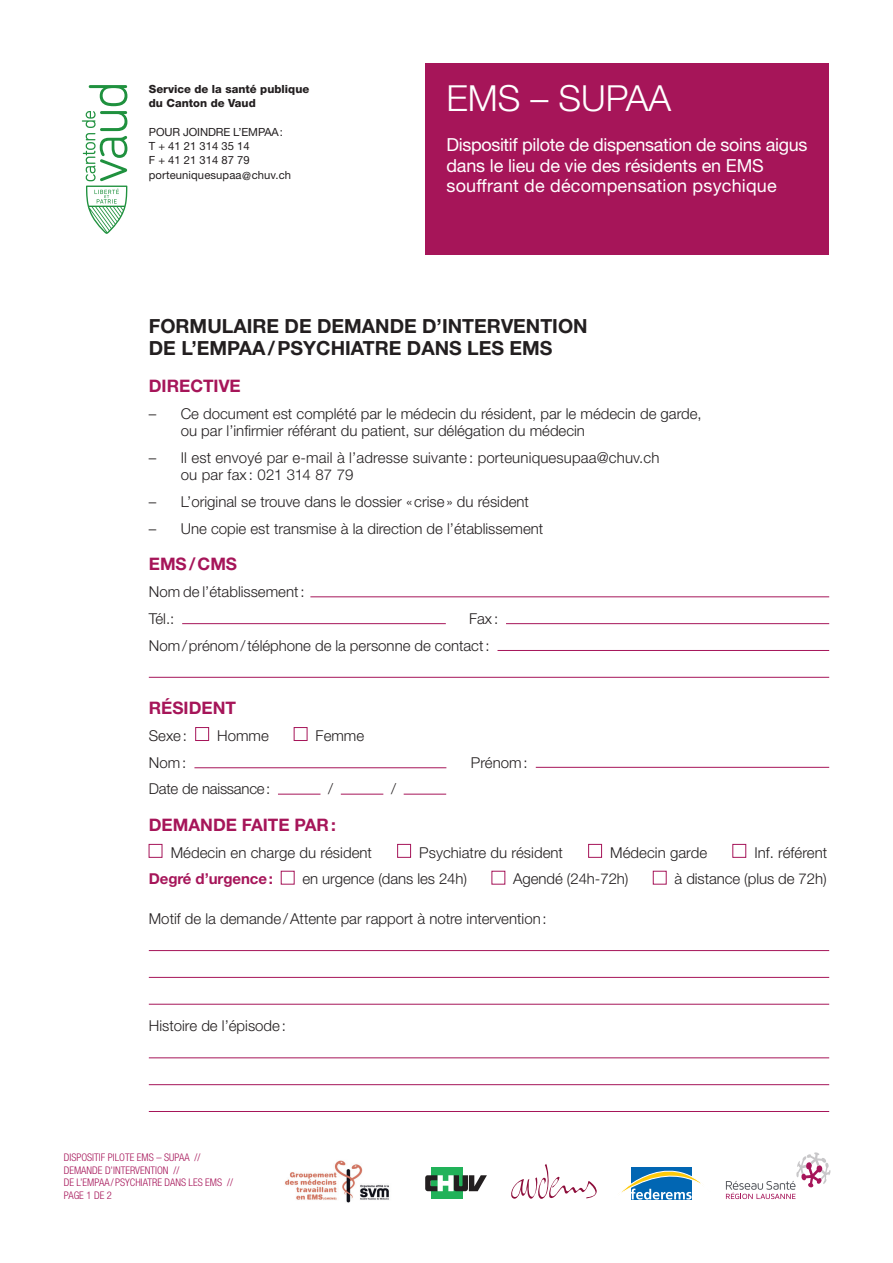
<style>
.page{position:relative;width:893px;height:1263px;background:#fff}
.page>*{position:absolute;margin:0;border:0;box-sizing:border-box;transform-origin:0 0}
.t1{font:300 36px "Helvetica Neue LT Std";color:#fff}
.t2{font:700 19.5px/21.8px "Helvetica Neue LT Std";color:#231f20}
.t3{font:18px/20.2px "Helvetica Neue LT Std";letter-spacing:-.01em;color:#fff}
.t4{font:700 17.25px "Helvetica Neue LT Std";color:#a61559}
.t5{font:300 15px/17.2px "Helvetica Neue LT Std";color:#231f20}
.t6{font:700 15px "Helvetica Neue LT Std";letter-spacing:-.005em;color:#a61559}
.t7{font:11.25px/14.2px "Helvetica Neue LT Std";color:#231f20}
.t8{font:800 11.25px/14.2px "Helvetica Neue LT Std";color:#231f20}
.t9{font:300 condensed 10.5px/12.8px "Helvetica Neue LT Std";color:#a61559}
</style>
<div class="page">
<div style="left:425px;top:64px;width:404px;height:191px;background:#a61559"></div>
<hr style="left:310px;top:597px;width:519px;height:1px;background:#a61559">
<hr style="left:182px;top:623px;width:264px;height:1px;background:#a61559">
<hr style="left:506px;top:623px;width:323px;height:1px;background:#a61559">
<hr style="left:497px;top:650px;width:332px;height:1px;background:#a61559">
<hr style="left:149px;top:677px;width:680px;height:1px;background:#a61559">
<div style="left:195px;top:727px;width:14px;height:14px;border:1px solid #a61559"></div>
<div style="left:294px;top:727px;width:13px;height:14px;border:1px solid #a61559"></div>
<hr style="left:194px;top:767px;width:252px;height:1px;background:#a61559">
<hr style="left:536px;top:767px;width:293px;height:1px;background:#a61559">
<hr style="left:278px;top:794px;width:42px;height:1px;background:#a61559">
<hr style="left:341px;top:794px;width:42px;height:1px;background:#a61559">
<hr style="left:404px;top:794px;width:42px;height:1px;background:#a61559">
<div style="left:397px;top:844px;width:14px;height:13px;border:1px solid #a61559"></div>
<div style="left:588px;top:844px;width:14px;height:13px;border:1px solid #a61559"></div>
<div style="left:733px;top:844px;width:13px;height:13px;border:1px solid #a61559"></div>
<div style="left:653px;top:871px;width:13px;height:13px;border:1px solid #a61559"></div>
<hr style="left:149px;top:950px;width:680px;height:1px;background:#a61559">
<hr style="left:149px;top:977px;width:680px;height:1px;background:#a61559">
<hr style="left:149px;top:1004px;width:680px;height:1px;background:#a61559">
<hr style="left:149px;top:1057px;width:680px;height:1px;background:#a61559">
<hr style="left:149px;top:1084px;width:680px;height:1px;background:#a61559">
<hr style="left:149px;top:1111px;width:680px;height:1px;background:#a61559">
<svg style="left:82px;top:85px;width:45px;height:149px"></svg>
<div style="left:431px;top:1167px;width:31px;height:32px;background:#21b259"></div>
<svg style="left:425px;top:1175px;width:62px;height:16px"></svg>
<svg style="left:726px;top:1152px;width:104px;height:47px"></svg>
<svg style="left:511px;top:1164px;width:86px;height:35px"></svg>
<svg style="left:621px;top:1167px;width:82px;height:32px"></svg>
<img style="left:285px;top:1160px;width:104px;height:43px">
<p class="t8" style="left:149px;top:82px;width:162px">Service de la santé publique du Canton de Vaud</p>
<p class="t7" style="left:149px;top:125px;width:144px">Pour joindre l’EMPAA:<br>T + 41 21 314 35 14<br>F + 41 21 314 87 79 porteuniquesupaa@chuv.ch</p>
<h1 class="t1" style="left:446px;top:76px;width:226px">EMS – SUPAA</h1>
<p class="t3" style="left:446px;top:134px;width:362px">Dispositif pilote de dispensation de soins aigus dans le lieu de vie des résidents en EMS souffrant de décompensation psychique</p>
<h2 class="t2" style="left:149px;top:315px;width:440px">FORMULAIRE DE DEMANDE D’INTERVENTION<br>DE L’EMPAA/PSYCHIATRE DANS LES EMS</h2>
<p class="t4" style="left:149px;top:375px;width:24px">Directive</p>
<p class="t5" style="left:181px;top:405px;width:523px;text-indent:-32px">– Ce document est complété par le médecin du résident, par le médecin de garde, ou par l’infirmier référant du patient, sur délégation du médecin</p>
<p class="t5" style="left:181px;top:449px;width:480px;text-indent:-32px">– Il est envoyé par e-mail à l’adresse suivante : porteuniquesupaa@chuv.ch ou par fax : 021 314 87 79</p>
<p class="t5" style="left:149px;top:493px;width:382px">– L’original se trouve dans le dossier «crise» du résident</p>
<p class="t5" style="left:149px;top:520px;width:396px">– Une copie est transmise à la direction de l’établissement</p>
<p class="t4" style="left:149px;top:553px;width:90px">EMS/CMS</p>
<p class="t5" style="left:149px;top:578px;width:157px;line-height:26.8px">Nom de l’établissement:<br>Tél.:</p>
<p class="t5" style="left:149px;top:605px;width:351px;line-height:26.8px;text-indent:320px">Fax :<br>Nom/prénom/téléphone de la personne de contact:</p>
<p class="t4" style="left:149px;top:697px;width:36px">Résident</p>
<p class="t5" style="left:149px;top:726px;width:40px">Sexe:</p>
<p class="t5" style="left:217px;top:726px;width:53px">Homme</p>
<p class="t5" style="left:316px;top:726px;width:50px">Femme</p>
<p class="t5" style="left:149px;top:753px;width:39px">Nom:</p>
<p class="t5" style="left:471px;top:753px;width:58px">Prénom:</p>
<p class="t5" style="left:149px;top:780px;width:123px">Date de naissance:</p>
<p class="t5" style="left:328px;top:780px;width:6px">/</p>
<p class="t5" style="left:391px;top:780px;width:6px">/</p>
<p class="t4" style="left:149px;top:814px;width:189px">DEMANDE FAITE PAR:</p>
<p class="t5" style="left:171px;top:843px;width:203px">Médecin en charge du résident</p>
<p class="t5" style="left:419px;top:843px;width:145px">Psychiatre du résident</p>
<p class="t5" style="left:610px;top:843px;width:98px">Médecin garde</p>
<p class="t5" style="left:754px;top:843px;width:74px">Inf. référent</p>
<p class="t6" style="left:149px;top:870px;width:126px">Degré d’urgence:</p>
<p class="t5" style="left:302px;top:870px;width:166px">en urgence (dans les 24h)</p>
<p class="t5" style="left:513px;top:870px;width:117px">Agendé (24h-72h)</p>
<p class="t5" style="left:674px;top:870px;width:154px">à distance (plus de 72h)</p>
<p class="t5" style="left:149px;top:910px;width:399px">Motif de la demande/Attente par rapport à notre intervention:</p>
<p class="t5" style="left:149px;top:1017px;width:139px">Histoire de l’épisode:</p>
<p class="t9" style="left:64px;top:1151px;width:171px">DISPOSITIF PILOTE EMS – SUPAA //<br>DEMANDE D’INTERVENTION //<br>DE L’EMPAA/ PSYCHIATRE DANS LES EMS //<br>PAGE 1 DE 2</p>
</div>
